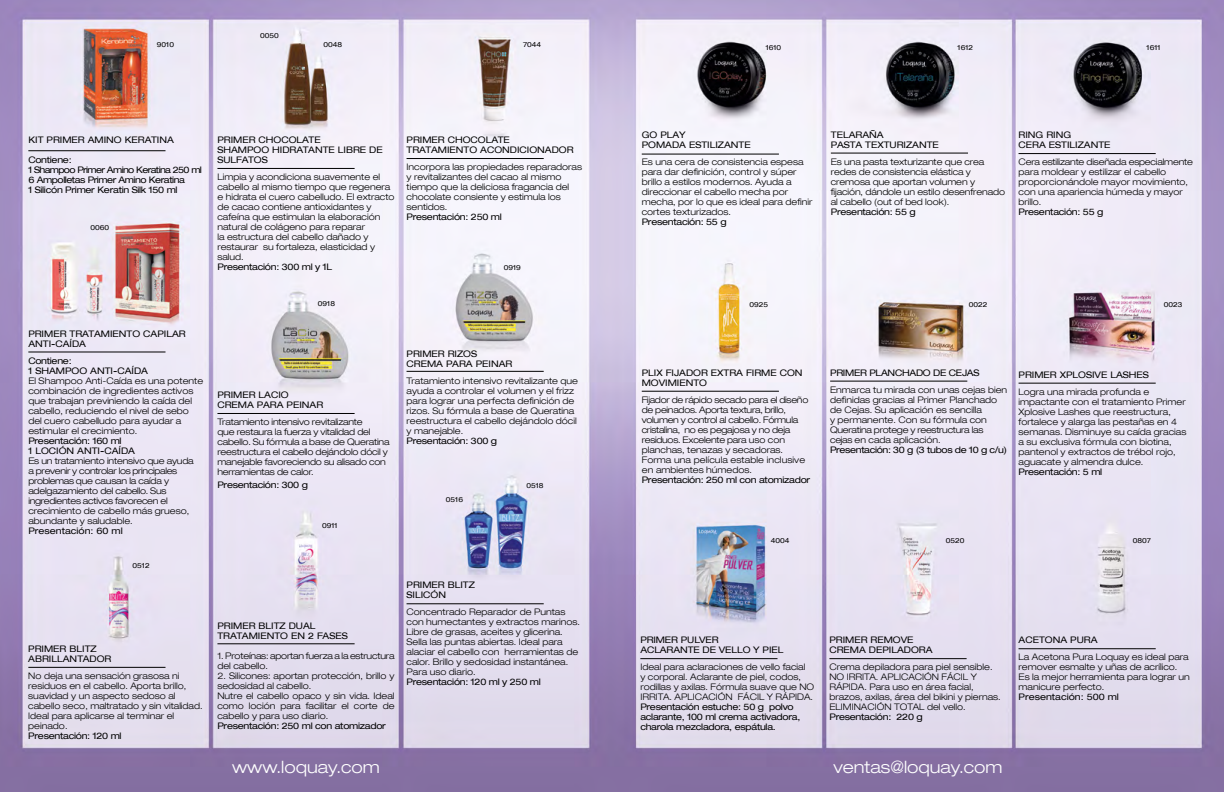
<style>
.page{position:relative;width:1224px;height:792px;background:#fff}
.page>*{position:absolute;margin:0;border:0;box-sizing:border-box;transform-origin:0 0}
.t1{font:300 expanded 17px "Helvetica 43";color:#fff}
.t2{font:300 expanded 9px/10px "Helvetica 43";color:#000}
.t3{font:expanded 9px/10px "Helvetica 53";color:#000}
.t4{font:300 expanded 9px/10px "Helvetica 43";letter-spacing:-.02em;color:#000}
.t5{font:expanded 9px/10px "Helvetica 53";letter-spacing:-.03em;color:#000}
.t6{font:300 expanded 9px/10px "Helvetica 43";letter-spacing:-.03em;color:#000}
.t7{font:expanded 9px/10px "Helvetica 53";letter-spacing:-.05em;color:#000}
.t8{font:expanded 9px/10px "Helvetica 53";letter-spacing:-.01em;color:#000}
.t9{font:expanded 7px "Helvetica 53";color:#000}
</style>
<div class="page">
<img style="left:0;top:0;width:1224px;height:792px">
<hr style="left:28px;top:150px;width:138px;height:1px;background:#000">
<hr style="left:217px;top:168px;width:138px;height:1px;background:#000">
<hr style="left:407px;top:158px;width:137px;height:1px;background:#000">
<hr style="left:642px;top:391px;width:137px;height:1px;background:#000">
<hr style="left:642px;top:154px;width:137px;height:1px;background:#000">
<hr style="left:831px;top:153px;width:137px;height:1px;background:#000">
<hr style="left:1019px;top:153px;width:137px;height:1px;background:#000">
<hr style="left:217px;top:413px;width:138px;height:1px;background:#000">
<hr style="left:407px;top:371px;width:137px;height:1px;background:#000">
<hr style="left:28px;top:351px;width:138px;height:1px;background:#000">
<hr style="left:28px;top:667px;width:138px;height:1px;background:#000">
<hr style="left:217px;top:643px;width:138px;height:1px;background:#000">
<hr style="left:407px;top:603px;width:137px;height:1px;background:#000">
<hr style="left:1019px;top:383px;width:137px;height:1px;background:#000">
<hr style="left:830px;top:381px;width:137px;height:1px;background:#000">
<hr style="left:640px;top:658px;width:138px;height:1px;background:#000">
<hr style="left:829px;top:658px;width:138px;height:1px;background:#000">
<hr style="left:1019px;top:648px;width:137px;height:1px;background:#000">
<p class="t9" style="left:260px;top:31px;width:20px">0050</p>
<p class="t9" style="left:323px;top:40px;width:20px">0048</p>
<p class="t9" style="left:157px;top:40px;width:19px">9010</p>
<p class="t9" style="left:523px;top:40px;width:20px">7044</p>
<p class="t3" style="left:28px;top:135px;width:147px">KIT PRIMER AMINO KERATINA</p>
<p class="t7" style="left:28px;top:155px;width:175px">Contiene:<br>1 Shampoo Primer Amino Keratina 250 ml<br>6 Ampolletas Primer Amino Keratina<br>1 Silicón Primer Keratin Silk 150 ml</p>
<p class="t9" style="left:90px;top:224px;width:20px">0060</p>
<p class="t3" style="left:28px;top:328px;width:159px">PRIMER TRATAMIENTO CAPILAR<br>ANTI-CAÍDA</p>
<p class="t3" style="left:28px;top:355px;width:121px">Contiene:<br>1 SHAMPOO ANTI-CAÍDA</p>
<p class="t2" style="left:28px;top:375px;width:176px">El Shampoo Anti-Caída es una potente combinación de ingredientes activos que trabajan previniendo la caída del cabello, reduciendo el nivel de sebo del cuero cabelludo para ayudar a estimular el crecimiento.</p>
<p class="t5" style="left:28px;top:435px;width:108px">Presentación: 160 ml<br>1 LOCIÓN ANTI-CAÍDA</p>
<p class="t4" style="left:28px;top:455px;width:167px">Es un tratamiento intensivo que ayuda a prevenir y controlar los principales problemas que causan la caída y adelgazamiento del cabello. Sus ingredientes activos favorecen el crecimiento de cabello más grueso, abundante y saludable.</p>
<p class="t3" style="left:28px;top:525px;width:96px">Presentación: 60 ml</p>
<p class="t9" style="left:133px;top:562px;width:19px">0512</p>
<p class="t3" style="left:28px;top:644px;width:85px">PRIMER BLITZ<br>ABRILLANTADOR</p>
<p class="t2" style="left:28px;top:671px;width:176px">No deja una sensación grasosa ni residuos en el cabello. Aporta brillo, suavidad y un aspecto sedoso al cabello seco, maltratado y sin vitalidad.<br>Ideal para aplicarse al terminar el peinado.</p>
<p class="t5" style="left:28px;top:731px;width:95px">Presentación: 120 ml</p>
<p class="t3" style="left:217px;top:135px;width:167px">PRIMER CHOCOLATE<br>SHAMPOO HIDRATANTE LIBRE DE<br>SULFATOS</p>
<p class="t2" style="left:217px;top:172px;width:179px">Limpia y acondiciona suavemente el cabello al mismo tiempo que regenera e hidrata el cuero cabelludo. El extracto de cacao contiene antioxidantes y cafeína que estimulan la elaboración natural de colágeno para reparar<br>la estructura del cabello dañado y restaurar su fortaleza, elasticidad y salud.</p>
<p class="t5" style="left:217px;top:262px;width:116px">Presentación: 300 ml y 1L</p>
<p class="t9" style="left:318px;top:299px;width:19px">0918</p>
<p class="t3" style="left:407px;top:135px;width:168px">PRIMER CHOCOLATE<br>TRATAMIENTO ACONDICIONADOR</p>
<p class="t2" style="left:407px;top:162px;width:177px">Incorpora las propiedades reparadoras y revitalizantes del cacao al mismo tiempo que la deliciosa fragancia del chocolate consiente y estimula los sentidos.</p>
<p class="t5" style="left:407px;top:212px;width:97px">Presentación: 250 ml</p>
<p class="t9" style="left:504px;top:263px;width:19px">0919</p>
<p class="t3" style="left:217px;top:390px;width:107px">PRIMER LACIO<br>CREMA PARA PEINAR</p>
<p class="t4" style="left:217px;top:417px;width:174px">Tratamiento intensivo revitalizante<br>que restaura la fuerza y vitalidad del cabello. Su fórmula a base de Queratina reestructura el cabello dejándolo dócil y manejable favoreciendo su alisado con herramientas de calor.</p>
<p class="t5" style="left:217px;top:480px;width:92px">Presentación: 300 g</p>
<p class="t9" style="left:322px;top:521px;width:17px">0911</p>
<p class="t3" style="left:407px;top:348px;width:107px">PRIMER RIZOS<br>CREMA PARA PEINAR</p>
<p class="t2" style="left:407px;top:375px;width:173px">Tratamiento intensivo revitalizante que ayuda a controlar el volumen y el frizz para lograr una perfecta definición de rizos. Su fórmula a base de Queratina reestructura el cabello dejándolo dócil y manejable.</p>
<p class="t5" style="left:407px;top:435px;width:92px">Presentación: 300 g</p>
<p class="t9" style="left:446px;top:495px;width:19px">0516</p>
<p class="t9" style="left:526px;top:481px;width:19px">0518</p>
<p class="t3" style="left:217px;top:620px;width:132px">PRIMER BLITZ DUAL<br>TRATAMIENTO EN 2 FASES</p>
<p class="t4" style="left:217px;top:650px;width:179px">1. Proteínas: aportan fuerza a la estructura del cabello.</p>
<p class="t2" style="left:217px;top:670px;width:179px">2. Silicones: aportan protección, brillo y sedosidad al cabello.<br>Nutre el cabello opaco y sin vida. Ideal como loción para facilitar el corte de cabello y para uso diario.</p>
<p class="t5" style="left:217px;top:720px;width:170px">Presentación: 250 ml con atomizador</p>
<p class="t3" style="left:407px;top:580px;width:70px">PRIMER BLITZ<br>SILICÓN</p>
<p class="t2" style="left:407px;top:607px;width:175px">Concentrado Reparador de Puntas con humectantes y extractos marinos.<br>Libre de grasas, aceites y glicerina.<br>Sella las puntas abiertas. Ideal para alaciar el cabello con herramientas de calor. Brillo y sedosidad instantánea.<br>Para uso diario.</p>
<p class="t5" style="left:407px;top:677px;width:136px">Presentación: 120 ml y 250 ml</p>
<p class="t9" style="left:766px;top:44px;width:17px">1610</p>
<p class="t9" style="left:958px;top:44px;width:17px">1612</p>
<p class="t9" style="left:1147px;top:44px;width:15px">1611</p>
<p class="t3" style="left:642px;top:130px;width:111px">GO PLAY<br>POMADA ESTILIZANTE</p>
<p class="t2" style="left:642px;top:157px;width:172px">Es una cera de consistencia espesa para dar definición, control y súper brillo a estilos modernos. Ayuda a direccionar el cabello mecha por mecha, por lo que es ideal para definir cortes texturizados.</p>
<p class="t5" style="left:642px;top:217px;width:86px">Presentación: 55 g</p>
<p class="t3" style="left:831px;top:130px;width:109px">TELARAÑA<br>PASTA TEXTURIZANTE</p>
<p class="t2" style="left:831px;top:157px;width:176px">Es una pasta texturizante que crea redes de consistencia elástica y cremosa que aportan volumen y fijación, dándole un estilo desenfrenado al cabello (out of bed look).</p>
<p class="t5" style="left:831px;top:207px;width:86px">Presentación: 55 g</p>
<p class="t3" style="left:1019px;top:130px;width:94px">RING RING<br>CERA ESTILIZANTE</p>
<p class="t2" style="left:1019px;top:157px;width:176px">Cera estilizante diseñada especialmente para moldear y estilizar el cabello proporcionándole mayor movimiento, con una apariencia húmeda y mayor brillo.</p>
<p class="t5" style="left:1019px;top:207px;width:86px">Presentación: 55 g</p>
<p class="t9" style="left:750px;top:300px;width:20px">0925</p>
<p class="t9" style="left:969px;top:300px;width:20px">0022</p>
<p class="t9" style="left:1164px;top:300px;width:20px">0023</p>
<p class="t3" style="left:642px;top:368px;width:162px">PLIX FIJADOR EXTRA FIRME CON<br>MOVIMIENTO</p>
<p class="t6" style="left:642px;top:395px;width:168px">Fijador de rápido secado para el diseño de peinados. Aporta textura, brillo, volumen y control al cabello. Fórmula cristalina, no es pegajosa y no deja residuos. Excelente para uso con planchas, tenazas y secadoras.<br>Forma una película estable inclusive en ambientes húmedos.</p>
<p class="t5" style="left:642px;top:475px;width:170px">Presentación: 250 ml con atomizador</p>
<p class="t5" style="left:830px;top:368px;width:151px">PRIMER PLANCHADO DE CEJAS</p>
<p class="t2" style="left:830px;top:385px;width:179px">Enmarca tu mirada con unas cejas bien definidas gracias al Primer Planchado de Cejas. Su aplicación es sencilla<br>y permanente. Con su fórmula con Queratina protege y reestructura las cejas en cada aplicación.</p>
<p class="t5" style="left:830px;top:445px;width:179px">Presentación: 30 g (3 tubos de 10 g c/u)</p>
<p class="t3" style="left:1019px;top:370px;width:132px">PRIMER XPLOSIVE LASHES</p>
<p class="t2" style="left:1019px;top:387px;width:169px">Logra una mirada profunda e impactante con el tratamiento Primer Xplosive Lashes que reestructura, fortalece y alarga las pestañas en 4 semanas. Disminuye su caída gracias a su exclusiva fórmula con biotina, pantenol y extractos de trébol rojo, aguacate y almendra dulce.</p>
<p class="t5" style="left:1019px;top:467px;width:85px">Presentación: 5 ml</p>
<p class="t9" style="left:771px;top:536px;width:20px">4004</p>
<p class="t9" style="left:946px;top:536px;width:20px">0520</p>
<p class="t9" style="left:1133px;top:536px;width:20px">0807</p>
<p class="t8" style="left:640px;top:635px;width:145px">PRIMER PULVER<br>ACLARANTE DE VELLO Y PIEL</p>
<p class="t2" style="left:640px;top:662px;width:175px">Ideal para aclaraciones de vello facial<br>y corporal. Aclarante de piel, codos, rodillas y axilas. Fórmula suave que NO IRRITA. APLICACIÓN FÁCIL Y RÁPIDA.</p>
<p class="t5" style="left:640px;top:702px;width:162px">Presentación estuche: 50 g polvo aclarante, 100 ml crema activadora, charola mezcladora, espátula.</p>
<p class="t3" style="left:829px;top:635px;width:105px">PRIMER REMOVE<br>CREMA DEPILADORA</p>
<p class="t2" style="left:829px;top:662px;width:173px">Crema depiladora para piel sensible.<br>NO IRRITA. APLICACIÓN FÁCIL Y RÁPIDA. Para uso en área facial, brazos, axilas, área del bikini y piernas.<br>ELIMINACIÓN TOTAL del vello.</p>
<p class="t5" style="left:829px;top:712px;width:95px">Presentación: 220 g</p>
<p class="t3" style="left:1019px;top:635px;width:80px">ACETONA PURA</p>
<p class="t2" style="left:1019px;top:652px;width:173px">La Acetona Pura Loquay es ideal para remover esmalte y uñas de acrílico.<br>Es la mejor herramienta para lograr un manicure perfecto.</p>
<p class="t3" style="left:1019px;top:692px;width:102px">Presentación: 500 ml</p>
<h1 class="t1" style="left:232px;top:757px;width:149px">www.loquay.com</h1>
<h1 class="t1" style="left:833px;top:757px;width:171px">ventas@loquay.com</h1>
</div>
